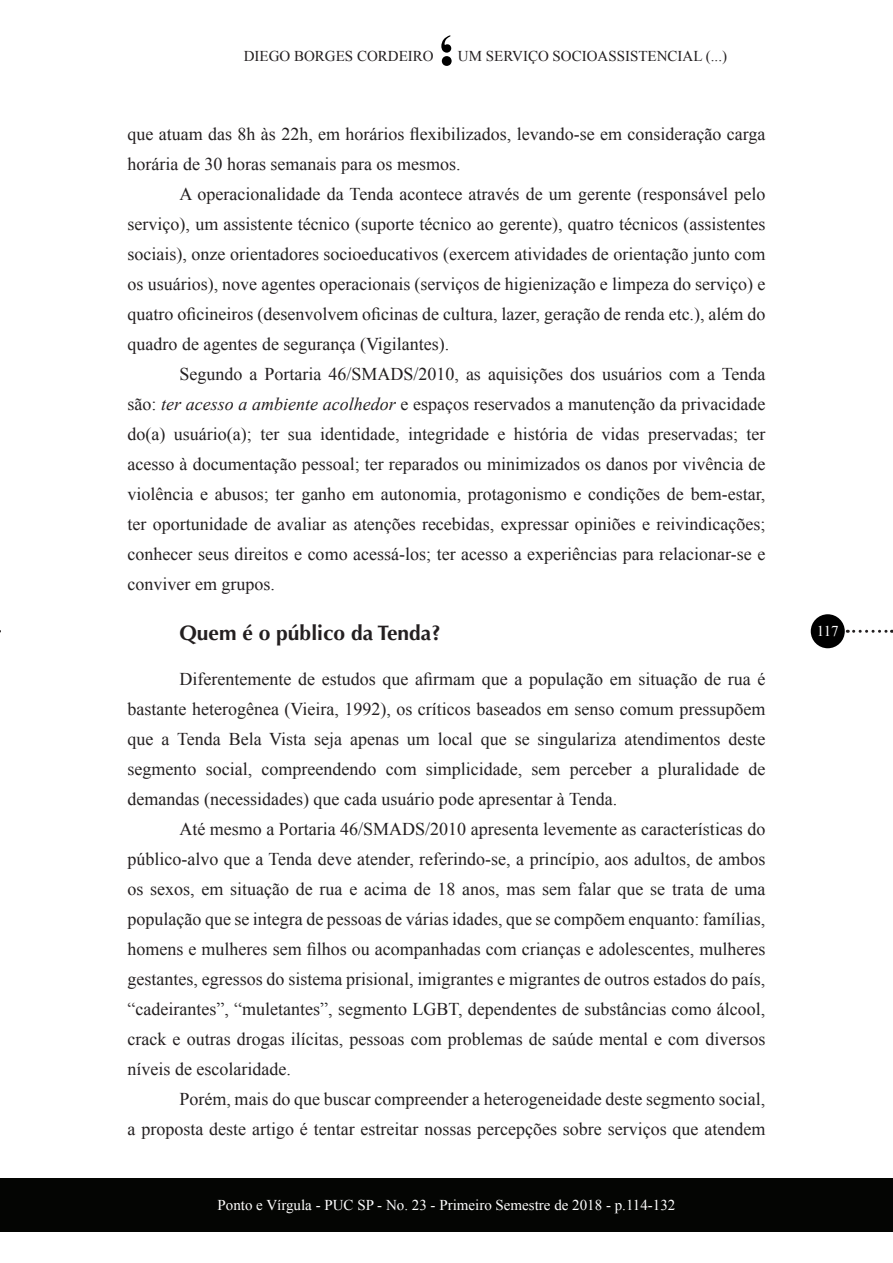
<style>
.page{position:relative;width:893px;height:1263px;background:#fff}
.page>*{position:absolute;margin:0;border:0;box-sizing:border-box;transform-origin:0 0}
.t1{font:700 21px "Optima";color:#231f20}
.t2{font:18px/30px "Times New Roman";color:#231f20;text-align:justify}
.t3{font:15px "Times New Roman";color:#fff}
.t4{font:15px "Times New Roman";color:#231f20}
.s1{font-style:italic}
</style>
<div class="page">
<svg style="left:441px;top:35px;width:11px;height:31px"></svg>
<div style="left:0;top:1178px;width:893px;height:54px;background:#040503"></div>
<div style="left:811px;top:614px;width:34px;height:34px;background:#000;border-radius:50%"></div>
<svg style="left:854px;top:630px;width:38px;height:3px"></svg>
<p class="t4" style="left:244px;top:46px;width:191px">DIEGO BORGES CORDEIRO</p>
<p class="t4" style="left:458px;top:46px;width:271px">UM SERVIÇO SOCIOASSISTENCIAL (...)</p>
<p class="t2" style="left:128px;top:119px;width:639px">que atuam das 8h às 22h, em horários flexibilizados, levando-se em consideração carga horária de 30 horas semanais para os mesmos.</p>
<p class="t2" style="left:128px;top:179px;width:639px;text-indent:52px">A operacionalidade da Tenda acontece através de um gerente (responsável pelo serviço), um assistente técnico (suporte técnico ao gerente), quatro técnicos (assistentes sociais), onze orientadores socioeducativos (exercem atividades de orientação junto com os usuários), nove agentes operacionais (serviços de higienização e limpeza do serviço) e quatro oficineiros (desenvolvem oficinas de cultura, lazer, geração de renda etc.), além do quadro de agentes de segurança (Vigilantes).</p>
<p class="t2" style="left:128px;top:359px;width:639px;text-indent:52px">Segundo a Portaria 46/SMADS/2010, as aquisições dos usuários com a Tenda são: <span class="s1">ter acesso a ambiente acolhedor</span> e espaços reservados a manutenção da privacidade do(a) usuário(a); ter sua identidade, integridade e história de vidas preservadas; ter acesso à documentação pessoal; ter reparados ou minimizados os danos por vivência de violência e abusos; ter ganho em autonomia, protagonismo e condições de bem-estar, ter oportunidade de avaliar as atenções recebidas, expressar opiniões e reivindicações; conhecer seus direitos e como acessá-los; ter acesso a experiências para relacionar-se e conviver em grupos.</p>
<p class="t1" style="left:179px;top:620px;width:263px">Quem é o público da Tenda?</p>
<p class="t2" style="left:128px;top:663px;width:639px;text-indent:52px">Diferentemente de estudos que afirmam que a população em situação de rua é bastante heterogênea (Vieira, 1992), os críticos baseados em senso comum pressupõem que a Tenda Bela Vista seja apenas um local que se singulariza atendimentos deste segmento social, compreendendo com simplicidade, sem perceber a pluralidade de demandas (necessidades) que cada usuário pode apresentar à Tenda.</p>
<p class="t2" style="left:128px;top:813px;width:639px;text-indent:52px">Até mesmo a Portaria 46/SMADS/2010 apresenta levemente as características do público-alvo que a Tenda deve atender, referindo-se, a princípio, aos adultos, de ambos os sexos, em situação de rua e acima de 18 anos, mas sem falar que se trata de uma população que se integra de pessoas de várias idades, que se compõem enquanto: famílias, homens e mulheres sem filhos ou acompanhadas com crianças e adolescentes, mulheres gestantes, egressos do sistema prisional, imigrantes e migrantes de outros estados do país, “cadeirantes”, “muletantes”, segmento LGBT, dependentes de substâncias como álcool, crack e outras drogas ilícitas, pessoas com problemas de saúde mental e com diversos níveis de escolaridade.</p>
<p class="t2" style="left:128px;top:1083px;width:639px;text-align:right">Porém, mais do que buscar compreender a heterogeneidade deste segmento social,<br>a proposta deste artigo é tentar estreitar nossas percepções sobre serviços que atendem</p>
<p class="t3" style="left:218px;top:1195px;width:459px">Ponto e Vírgula - PUC SP - No. 23 - Primeiro Semestre de 2018 - p.114-132</p>
<p class="t3" style="left:817px;top:621px;width:23px">117</p>
</div>
